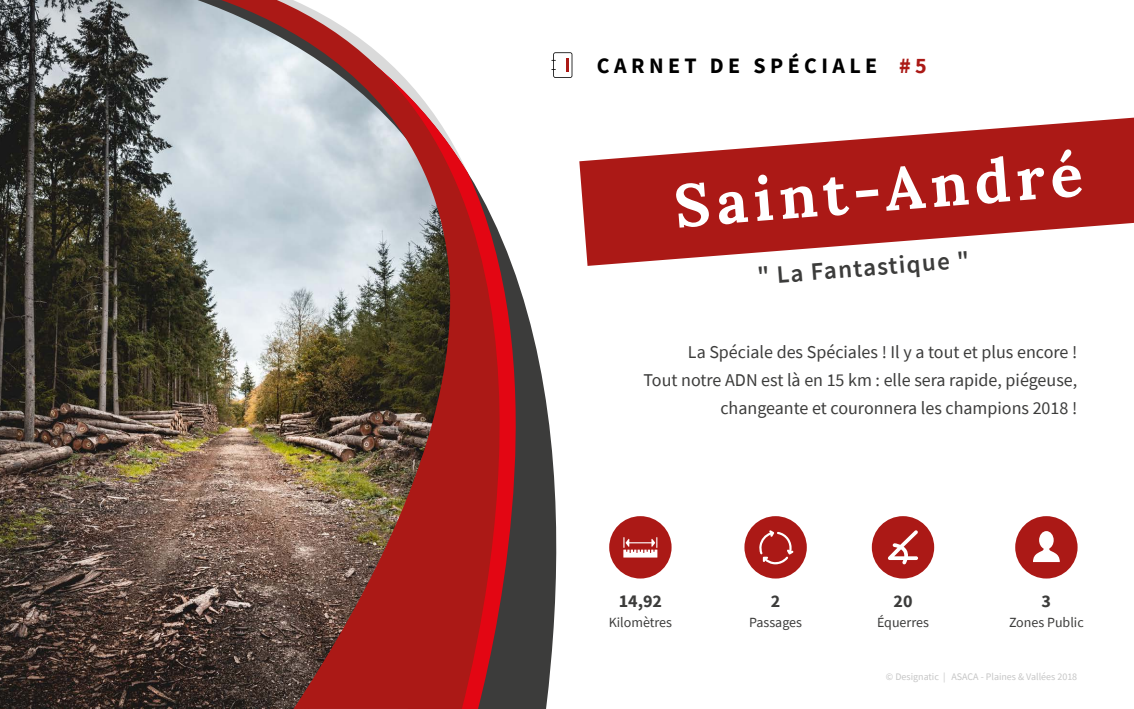
<style>
.page{position:relative;width:1134px;height:709px;background:#fff}
.page>*{position:absolute;margin:0;border:0;box-sizing:border-box;transform-origin:0 0}
.t1{font:700 60px "Lora";color:#fff}
.t2{font:600 25px "Source Sans Pro";color:#3c3c3b}
.t3{font:700 22px "Source Sans Pro";letter-spacing:.2em;color:#000}
.t4{font:18px/28px "Source Sans Pro";color:#3c3c3b;text-align:right}
.t5{font:700 18px "Source Sans Pro";color:#3c3c3b}
.t6{font:14px "Source Sans Pro";color:#3c3c3b}
.t7{font:10px "Source Sans Pro";color:#c6c6c6}
.s1{color:#ab1916}
</style>
<div class="page">
<img style="left:0;top:0;width:197px;height:709px">
<img style="left:197px;top:0;width:442px;height:709px">
<img style="left:221px;top:0;width:405px;height:709px">
<svg style="left:579px;top:118px;width:555px;height:148px;fill:#ab1916"></svg>
<svg style="left:551px;top:52px;width:21px;height:26px"></svg>
<div style="left:609px;top:516px;width:62px;height:62px;background:#ab1916;border-radius:50%"></div>
<svg style="left:623px;top:537px;width:34px;height:20px"></svg>
<div style="left:872px;top:516px;width:62px;height:62px;background:#ab1916;border-radius:50%"></div>
<svg style="left:888px;top:530px;width:30px;height:34px"></svg>
<svg style="left:1015px;top:516px;width:62px;height:62px"></svg>
<div style="left:744px;top:516px;width:63px;height:62px;background:#ab1916;border-radius:50%"></div>
<svg style="left:759px;top:530px;width:34px;height:34px"></svg>
<p class="t3" style="left:597px;top:51px;width:331px">CARNET DE SPÉCIALE <span class="s1">#5</span></p>
<p class="t1" style="left:671px;top:154px;width:411px;rotate:-4deg">Saint-André</p>
<p class="t2" style="left:756px;top:261px;width:214px;rotate:-5deg">" La Fantastique "</p>
<p class="t4" style="left:688px;top:338px;width:391px">La Spéciale des Spéciales ! Il y a tout et plus encore !</p>
<p class="t4" style="left:643px;top:366px;width:435px">Tout notre ADN est là en 15 km : elle sera rapide, piégeuse, changeante et couronnera les champions 2018 !</p>
<p class="t5" style="left:619px;top:588px;width:45px">14,92</p>
<p class="t6" style="left:609px;top:613px;width:65px">Kilomètres</p>
<p class="t5" style="left:771px;top:588px;width:11px">2</p>
<p class="t6" style="left:749px;top:613px;width:54px">Passages</p>
<p class="t5" style="left:893px;top:588px;width:21px">20</p>
<p class="t6" style="left:877px;top:613px;width:53px">Équerres</p>
<p class="t5" style="left:1042px;top:588px;width:11px">3</p>
<p class="t6" style="left:1009px;top:613px;width:76px">Zones Public</p>
<p class="t7" style="left:886px;top:670px;width:193px">© Designatic | ASACA - Plaines &amp; Vallées 2018</p>
</div>
